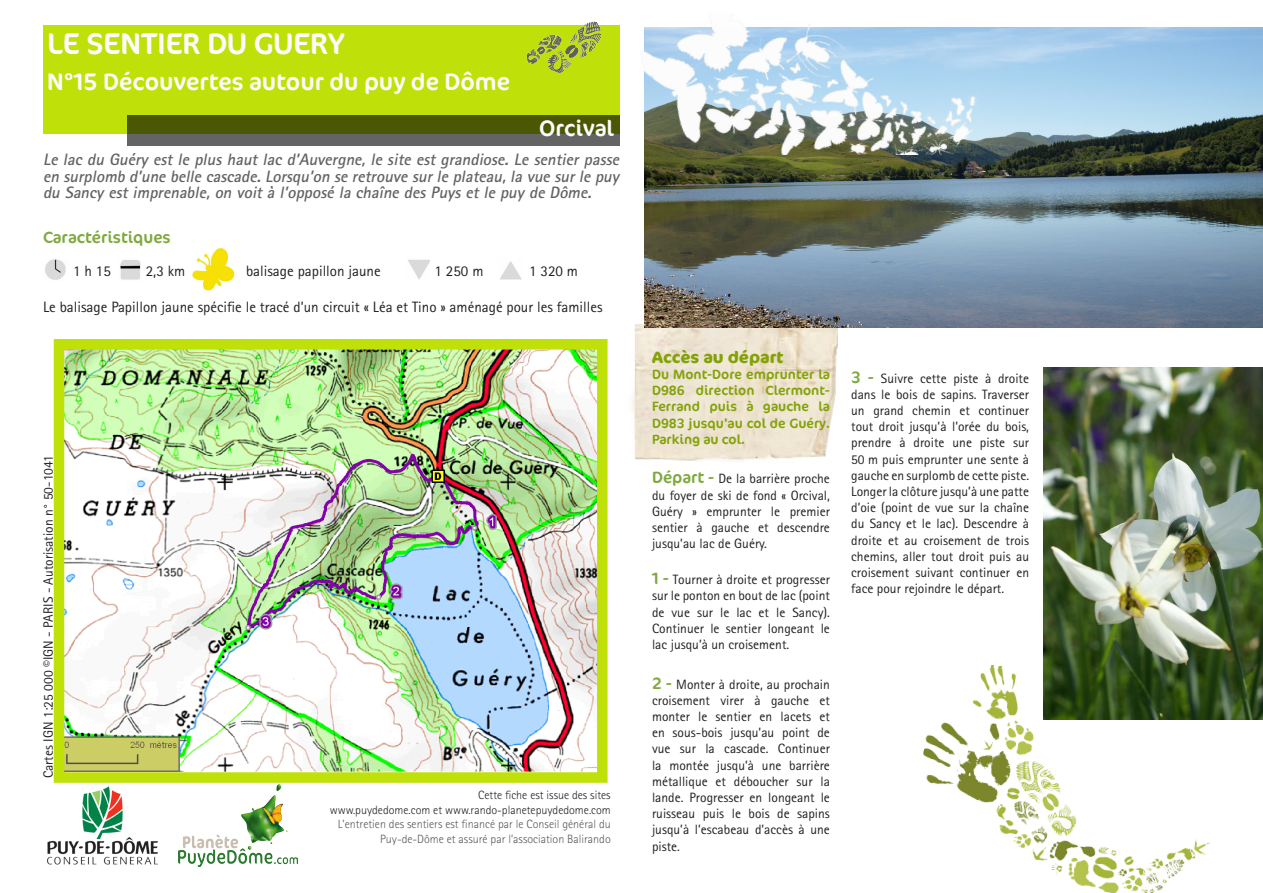
<style>
.page{position:relative;width:1263px;height:893px;background:#fff}
.page>*{position:absolute;margin:0;border:0;box-sizing:border-box;transform-origin:0 0}
.t1{font:30px "Cocon";color:#fcfcfc}
.t2{font:24px "Cocon";color:#fcfcfc}
.t3{font:22.5px "Cocon";color:#fcfcfc}
.t4{font:italic 700 16.5px/16.5px "Rotis Sans Serif Pro";color:#636366;text-align:justify}
.t5{font:16.5px "Cocon";color:#7fa940}
.t6{font:700 16.5px "Cocon";color:#83a208}
.t7{font:15px "Rotis Sans Serif Pro";color:#231f20}
.t8{font:13.5px/16.2px "Rotis Sans Serif Pro";color:#231f20;text-align:justify}
.t9{font:13.5px/16.2px "Cocon";color:#83a208;text-align:justify}
.t10{font:300 12px "Rotis Sans Serif Pro";color:#57585a}
.t11{font:300 12px "Rotis Sans Serif Pro";color:#231f20}
.s1{font-family:"Cocon";font-size:16.5px;color:#7fa940}
</style>
<div class="page">
<img style="left:53px;top:666px;width:1px;height:117px">
<img style="left:631px;top:313px;width:206px;height:149px">
<div style="left:43px;top:25px;width:576px;height:109px;background:#c0e00a"></div>
<img style="left:645px;top:28px;width:618px;height:299px">
<img style="left:1043px;top:368px;width:220px;height:351px">
<img style="left:65px;top:350px;width:532px;height:421px">
<div style="left:54px;top:339px;width:554px;height:444px;border:10px solid #c0e00a"></div>
<img style="left:641px;top:25px;width:353px;height:129px">
<img style="left:526px;top:21px;width:75px;height:51px">
<svg style="left:127px;top:115px;width:492px;height:31px;fill:#4b5703"></svg>
<img style="left:178px;top:785px;width:120px;height:81px">
<img style="left:47px;top:786px;width:111px;height:79px">
<img style="left:45px;top:259px;width:21px;height:21px">
<img style="left:120px;top:260px;width:21px;height:20px">
<img style="left:408px;top:260px;width:22px;height:19px">
<img style="left:500px;top:261px;width:22px;height:19px">
<img style="left:923px;top:658px;width:306px;height:235px">
<img style="left:192px;top:248px;width:43px;height:43px">
<p class="t1" style="left:47px;top:25px;width:299px">LE SENTIER DU GUERY</p>
<p class="t2" style="left:47px;top:67px;width:464px">N°15 Découvertes autour du puy de Dôme</p>
<p class="t3" style="left:539px;top:114px;width:76px">Orcival</p>
<p class="t4" style="left:43px;top:151px;width:581px">Le lac du Guéry est le plus haut lac d’Auvergne, le site est grandiose. Le sentier passe en surplomb d’une belle cascade.Lorsqu’on se retrouve surle plateau,la vue surle puy du Sancy est imprenable, on voit à l’opposé la chaîne des Puys et le puy de Dôme.</p>
<p class="t5" style="left:43px;top:226px;width:129px">Caractéristiques</p>
<p class="t7" style="left:73px;top:262px;width:39px">1h15</p>
<p class="t7" style="left:146px;top:262px;width:41px">2,3 km</p>
<p class="t7" style="left:246px;top:262px;width:136px">balisage papillon jaune</p>
<p class="t7" style="left:435px;top:262px;width:50px">1 250 m</p>
<p class="t7" style="left:529px;top:262px;width:50px">1 320 m</p>
<p class="t7" style="left:43px;top:298px;width:561px">Le balisage Papillon jaune spécifie le tracé d’un circuit « Léa et Tino » aménagé pour les familles</p>
<p class="t8" style="left:40px;top:778px;width:325px;rotate:-90deg">Cartes IGN 1:25 000 ©IGN - PARIS - Autorisation n° 50-1041</p>
<p class="t11" style="left:478px;top:788px;width:134px">Cette fiche est issue des sites</p>
<p class="t11" style="left:330px;top:803px;width:283px">www.puydedome.com et www.rando-planetepuydedome.com</p>
<p class="t10" style="left:338px;top:817px;width:274px">L’entretien des sentiers est financé par le Conseil général du</p>
<p class="t10" style="left:380px;top:832px;width:232px">Puy-de-Dôme et assuré par l’association Balirando</p>
<p class="t6" style="left:652px;top:347px;width:133px">Accès au départ</p>
<p class="t9" style="left:652px;top:366px;width:179px">Du Mont-Dore emprunter la D986 direction Clermont-Ferrand puis à gauche la D983 jusqu’au col de Guéry.<br>Parking au col.</p>
<p class="t8" style="left:652px;top:471px;width:179px"><span class="s1">Départ -</span> De la barrière proche du foyer de ski de fond « Orcival, Guéry » emprunter le premier sentier à gauche et descendre jusqu’au lac de Guéry.</p>
<p class="t8" style="left:652px;top:572px;width:179px"><span class="s1">1 -</span> Tourner à droite et progresser sur le ponton en bout de lac (point de vue sur le lac et le Sancy).<br>Continuer le sentier longeant le lac jusqu’à un croisement.</p>
<p class="t8" style="left:652px;top:676px;width:179px"><span class="s1">2 -</span> Monter à droite, au prochain croisement virer à gauche et monter le sentier en lacets et en sous-bois jusqu’au point de vue sur la cascade. Continuer la montée jusqu’à une barrière métallique et déboucher sur la lande. Progresser en longeant le ruisseau puis le bois de sapins jusqu’à l’escabeau d’accès à une piste.</p>
<p class="t8" style="left:851px;top:370px;width:179px"><span class="s1">3 -</span> Suivre cette piste à droite dans le bois de sapins. Traverser un grand chemin et continuer tout droit jusqu’à l’orée du bois, prendre à droite une piste sur 50 m puis emprunter une sente à gauche en surplomb de cette piste.<br>Longer la clôture jusqu’à une patte d’oie (point de vue sur la chaîne du Sancy et le lac). Descendre à droite et au croisement de trois chemins, aller tout droit puis au croisement suivant continuer en face pour rejoindre le départ.</p>
</div>
